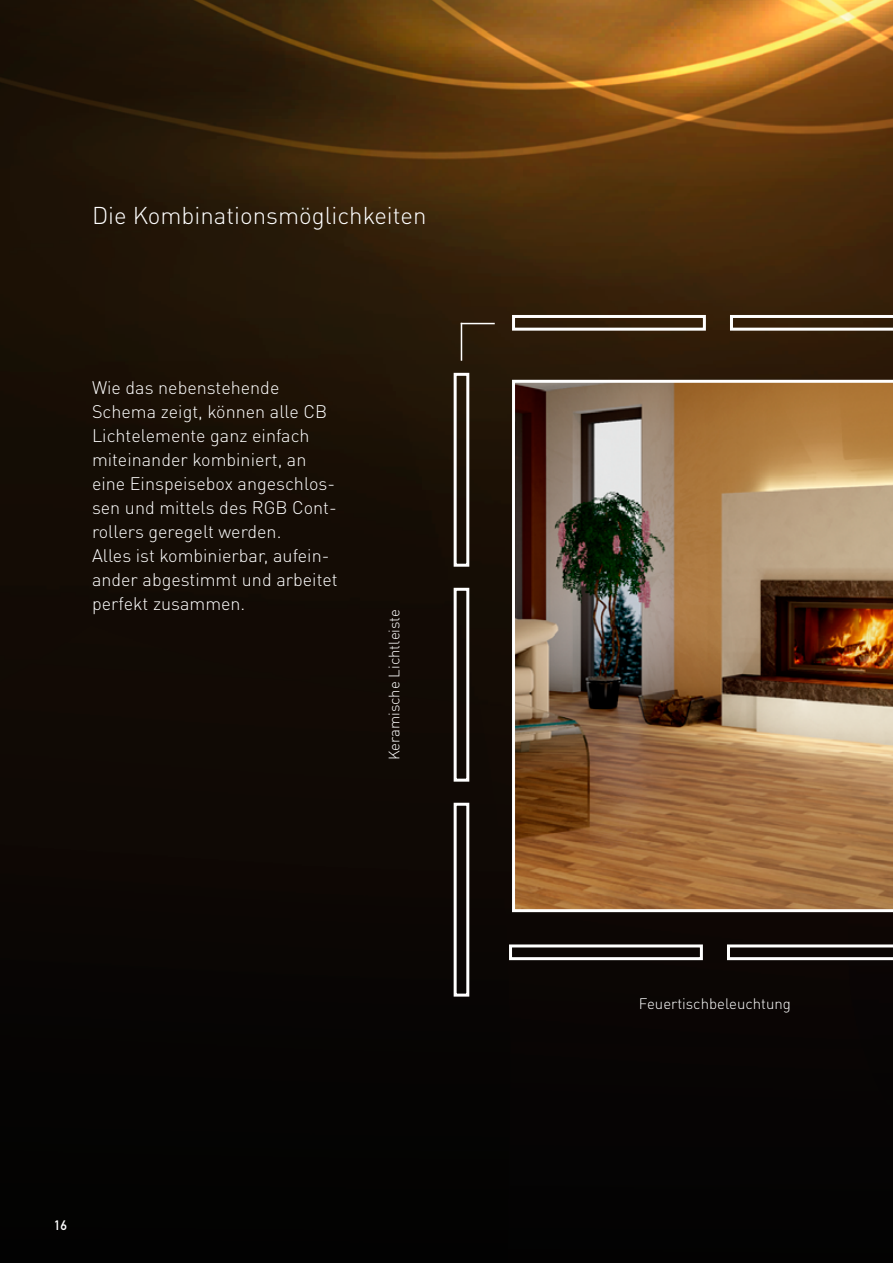
<style>
.page{position:relative;width:893px;height:1263px;background:#fff}
.page>*{position:absolute;margin:0;border:0;box-sizing:border-box;transform-origin:0 0}
.t1{font:300 24px "DINOT";color:#fff}
.t2{font:300 18px/24px "DINOT";color:#fff}
.t3{font:300 15px "DINOT";color:#fff}
.t4{font:13.5px "DIN Mittelschrift Std";color:#fff}
</style>
<div class="page">
<img style="left:0;top:0;width:893px;height:1263px">
<img style="left:512px;top:380px;width:381px;height:532px">
<div style="left:454px;top:803px;width:15px;height:193px;border:3px solid #fff"></div>
<div style="left:454px;top:588px;width:15px;height:194px;border:3px solid #fff"></div>
<div style="left:454px;top:373px;width:15px;height:194px;border:3px solid #fff"></div>
<div style="left:512px;top:315px;width:194px;height:16px;border:3px solid #fff"></div>
<div style="left:509px;top:944px;width:194px;height:16px;border:3px solid #fff"></div>
<svg style="left:730px;top:315px;width:163px;height:16px"></svg>
<svg style="left:727px;top:944px;width:166px;height:16px"></svg>
<hr style="left:461px;top:323px;width:1px;height:38px;background:#fff">
<hr style="left:461px;top:323px;width:34px;height:1px;background:#fff">
<h1 class="t1" style="left:92px;top:200px;width:336px">Die Kombinationsmöglichkeiten</h1>
<p class="t2" style="left:92px;top:375px;width:247px">Wie das nebenstehende<br>Schema zeigt, können alle CB<br>Lichtelemente ganz einfach miteinander kombiniert, an eine Einspeisebox angeschlos&shy;sen und mittels des RGB Cont&shy;rollers geregelt werden.<br>Alles ist kombinierbar, aufein&shy;ander abgestimmt und arbeitet perfekt zusammen.</p>
<p class="t3" style="left:385px;top:760px;width:153px;rotate:-90deg">Keramische Lichtleiste</p>
<p class="t4" style="left:54px;top:1217px;width:14px">16</p>
<p class="t3" style="left:639px;top:994px;width:153px">Feuertischbeleuchtung</p>
</div>
